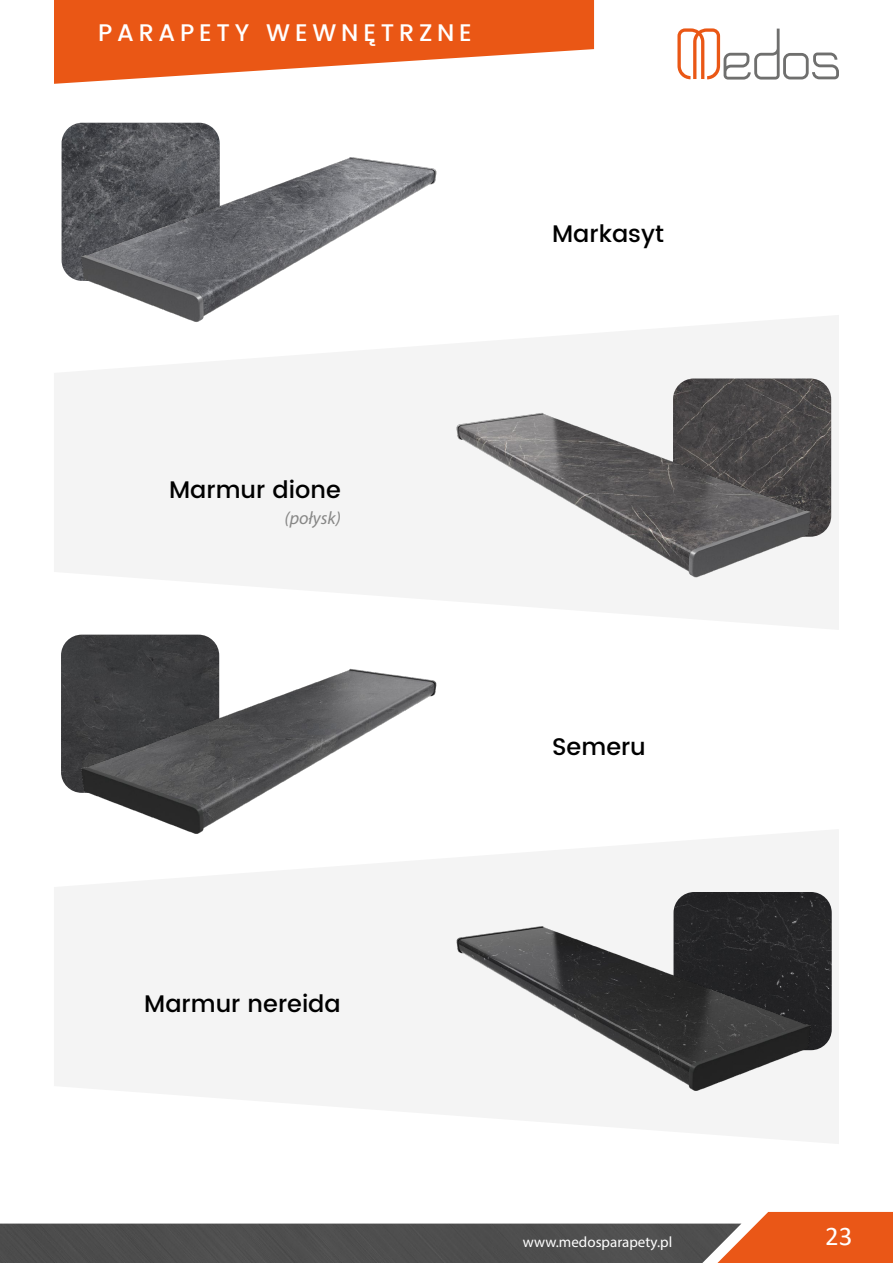
<style>
.page{position:relative;width:893px;height:1263px;background:#fff}
.page>*{position:absolute;margin:0;border:0;box-sizing:border-box;transform-origin:0 0}
.t1{font:27px "Calibri";color:#fff}
.t2{font:500 24px "Poppins";color:#000}
.t3{font:500 24px "Poppins";letter-spacing:.2em;color:#fff}
.t4{font:italic 18px "Myriad Pro";color:#878786}
.t5{font:15px "Myriad Pro";color:#fff}
</style>
<div class="page">
<div style="left:741px;top:1212px;width:152px;height:51px;background:#ea5717"></div>
<div style="left:0;top:1223px;width:741px;height:40px;background:#4e4e4e"></div>
<svg style="left:677px;top:28px;width:162px;height:52px"></svg>
<svg style="left:54px;top:315px;width:785px;height:314px;fill:#f4f4f4"></svg>
<svg style="left:54px;top:830px;width:785px;height:314px;fill:#f4f4f4"></svg>
<img style="left:446px;top:884px;width:385px;height:260px">
<img style="left:62px;top:627px;width:385px;height:273px">
<img style="left:446px;top:371px;width:385px;height:273px">
<img style="left:62px;top:122px;width:385px;height:266px">
<svg style="left:54px;top:0;width:540px;height:84px;fill:#ea5715"></svg>
<p class="t3" style="left:98px;top:15px;width:375px">PARAPETY WEWNĘTRZNE</p>
<p class="t2" style="left:552px;top:216px;width:113px">Markasyt</p>
<p class="t2" style="left:169px;top:472px;width:173px">Marmur dione</p>
<p class="t4" style="left:285px;top:507px;width:58px">(połysk)</p>
<p class="t2" style="left:552px;top:729px;width:95px">Semeru</p>
<p class="t2" style="left:144px;top:985px;width:198px">Marmur nereida</p>
<p class="t5" style="left:523px;top:1233px;width:151px">www.medosparapety.pl</p>
<p class="t1" style="left:825px;top:1217px;width:29px">23</p>
</div>
